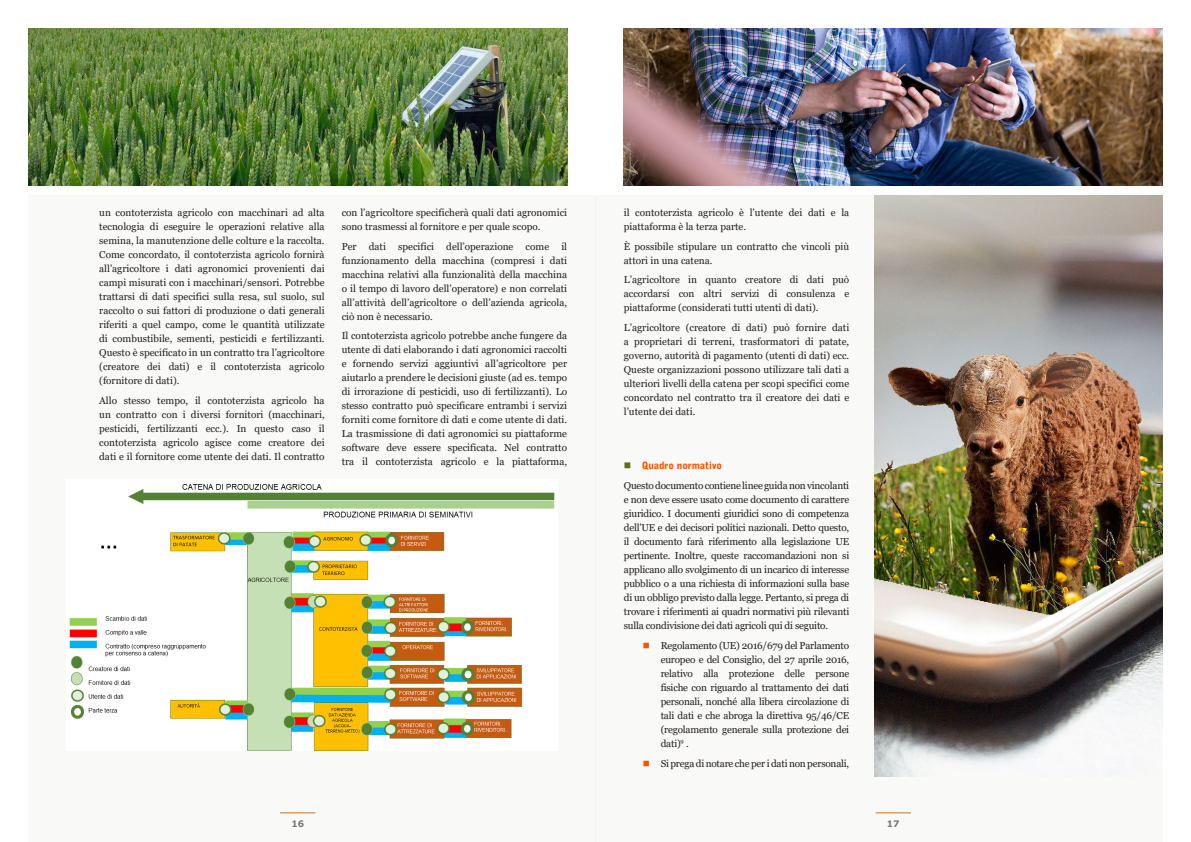
<style>
.page{position:relative;width:1191px;height:842px;background:#fff}
.page>*{position:absolute;margin:0;border:0;box-sizing:border-box;transform-origin:0 0}
.t1{font:10px/14px "Georgia";color:#231f20;text-align:justify}
.t2{font:10px "Georgia";letter-spacing:-.02em;color:#231f20}
.t3{font:900 10px "Bell Gothic Std";color:#ff5000}
.t4{font:700 9px "Verdana";color:#717074}
</style>
<div class="page">
<div style="left:28px;top:196px;width:567px;height:646px;background:#f9f9f7"></div>
<img style="left:28px;top:28px;width:539px;height:158px">
<div style="left:595px;top:196px;width:567px;height:646px;background:#f9f9f7"></div>
<img style="left:624px;top:28px;width:538px;height:158px">
<img style="left:69px;top:484px;width:486px;height:267px">
<img style="left:874px;top:196px;width:288px;height:581px">
<p class="t1" style="left:99px;top:206px;width:227px">un contoterzista agricolo con macchinari ad alta tecnologia di eseguire le operazioni relative alla semina, la manutenzione delle colture e la raccolta.<br>Come concordato, il contoterzista agricolo fornirà all’agricoltore i dati agronomici provenienti dai campi misurati con i macchinari/sensori. Potrebbe trattarsi di dati specifici sulla resa, sul suolo, sul raccolto o sui fattori di produzione o dati generali riferiti a quel campo, come le quantità utilizzate di combustibile, sementi, pesticidi e fertilizzanti.<br>Questo è specificato in un contratto tra l’agricoltore (creatore dei dati) e il contoterzista agricolo (fornitore di dati).</p>
<p class="t1" style="left:99px;top:393px;width:227px">Allo stesso tempo, il contoterzista agricolo ha un contratto con i diversi fornitori (macchinari, pesticidi, fertilizzanti ecc.). In questo caso il contoterzista agricolo agisce come creatore dei dati e il fornitore come utente dei dati. Il contratto</p>
<p class="t1" style="left:342px;top:206px;width:227px">con l’agricoltore specificherà quali dati agronomici sono trasmessi al fornitore e per quale scopo.</p>
<p class="t1" style="left:342px;top:239px;width:227px">Per dati specifici dell’operazione come il funzionamento della macchina (compresi i dati macchina relativi alla funzionalità della macchina o il tempo di lavoro dell’operatore) e non correlati all’attività dell’agricoltore o dell’azienda agricola, ciò non è necessario.</p>
<p class="t1" style="left:342px;top:329px;width:227px">Il contoterzista agricolo potrebbe anche fungere da utente di dati elaborando i dati agronomici raccolti e fornendo servizi aggiuntivi all’agricoltore per aiutarlo a prendere le decisioni giuste (ad es. tempo di irrorazione di pesticidi, uso di fertilizzanti). Lo stesso contratto può specificare entrambi i servizi forniti come fornitore di dati e come utente di dati.<br>La trasmissione di dati agronomici su piattaforme software deve essere specificata. Nel contratto tra il contoterzista agricolo e la piattaforma,</p>
<p class="t1" style="left:624px;top:206px;width:227px">il contoterzista agricolo è l’utente dei dati e la piattaforma è la terza parte.</p>
<p class="t1" style="left:624px;top:239px;width:227px">È possibile stipulare un contratto che vincoli più attori in una catena.</p>
<p class="t1" style="left:624px;top:273px;width:227px">L’agricoltore in quanto creatore di dati può accordarsi con altri servizi di consulenza e piattaforme (considerati tutti utenti di dati).</p>
<p class="t1" style="left:624px;top:321px;width:227px">L’agricoltore (creatore di dati) può fornire dati a proprietari di terreni, trasformatori di patate, governo, autorità di pagamento (utenti di dati) ecc.<br>Queste organizzazioni possono utilizzare tali dati a ulteriori livelli della catena per scopi specifici come concordato nel contratto tra il creatore dei dati e l’utente dei dati.</p>
<p class="t3" style="left:642px;top:460px;width:82px">Quadro normativo</p>
<p class="t1" style="left:624px;top:479px;width:227px">Questo documento contiene linee guida non vincolanti e non deve essere usato come documento di carattere giuridico. I documenti giuridici sono di competenza dell’UE e dei decisori politici nazionali. Detto questo, il documento farà riferimento alla legislazione UE pertinente. Inoltre, queste raccomandazioni non si applicano allo svolgimento di un incarico di interesse pubblico o a una richiesta di informazioni sulla base di un obbligo previsto dalla legge. Pertanto, si prega di trovare i riferimenti ai quadri normativi più rilevanti sulla condivisione dei dati agricoli qui di seguito.</p>
<p class="t1" style="left:660px;top:638px;width:190px">Regolamento (UE) 2016/679 del Parlamento europeo e del Consiglio, del 27 aprile 2016, relativo alla protezione delle persone fisiche con riguardo al trattamento dei dati personali, nonché alla libera circolazione di tali dati e che abroga la direttiva 95/46/CE (regolamento generale sulla protezione dei dati)<sup>9</sup> .</p>
<p class="t2" style="left:660px;top:757px;width:190px">Si prega di notare che per i dati non personali,</p>
<p class="t4" style="left:291px;top:818px;width:14px">16</p>
<p class="t4" style="left:887px;top:818px;width:14px">17</p>
</div>
